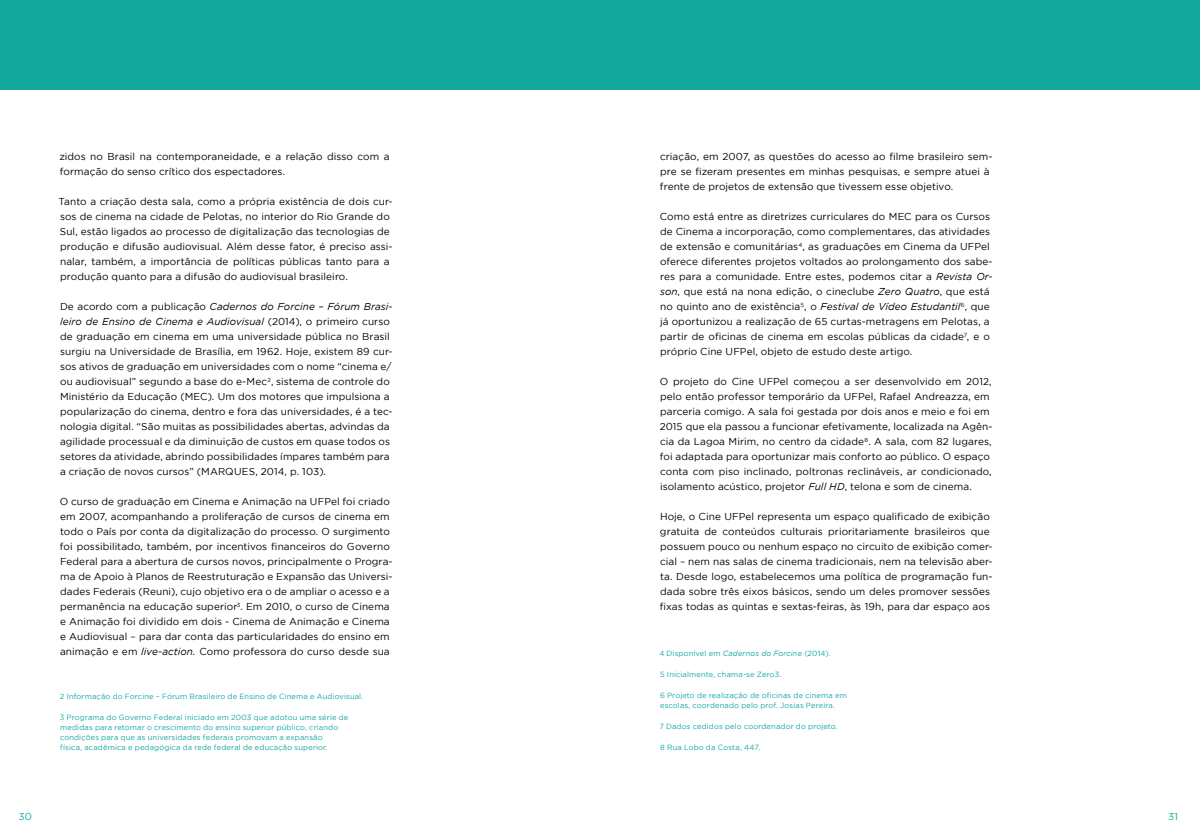
<style>
.page{position:relative;width:1200px;height:840px;background:#fff}
.page>*{position:absolute;margin:0;border:0;box-sizing:border-box;transform-origin:0 0}
.t1{font:10px/15px "Gotham";letter-spacing:.01em;color:#000}
.t2{font:10px "Gotham";color:#12a89d}
.t3{font:7.5px/10px "Gotham";letter-spacing:.02em;color:#12a89d}
.s1{font-style:italic}
</style>
<div class="page">
<div style="left:0;top:0;width:600px;height:90px;background:#12a89d"></div>
<div style="left:600px;top:0;width:600px;height:90px;background:#12a89d"></div>
<p class="t1" style="left:59px;top:149px;width:332px">zidos no Brasil na contemporaneidade, e a relação disso com a formação do senso crítico dos espectadores.</p>
<p class="t1" style="left:59px;top:194px;width:336px">Tanto a criação desta sala, como a própria existência de dois cur&shy;sos de cinema na cidade de Pelotas, no interior do Rio Grande do Sul, estão ligados ao processo de digitalização das tecnologias de produção e difusão audiovisual. Além desse fator, é preciso assi&shy;nalar, também, a importância de políticas públicas tanto para a produção quanto para a difusão do audiovisual brasileiro.</p>
<p class="t1" style="left:60px;top:299px;width:334px">De acordo com a publicação <span class="s1">Cadernos do Forcine – Fórum Brasi&shy;leiro de Ensino de Cinema e Audiovisual</span> (2014), o primeiro curso de graduação em cinema em uma universidade pública no Brasil surgiu na Universidade de Brasília, em 1962. Hoje, existem 89 cur&shy;sos ativos de graduação em universidades com o nome “cinema e/ ou audiovisual” segundo a base do e-Mec<sup>2</sup>, sistema de controle do Ministério da Educação (MEC). Um dos motores que impulsiona a popularização do cinema, dentro e fora das universidades, é a tec&shy;nologia digital. “São muitas as possibilidades abertas, advindas da agilidade processual e da diminuição de custos em quase todos os setores da atividade, abrindo possibilidades ímpares também para a criação de novos cursos” (MARQUES, 2014, p. 103).</p>
<p class="t1" style="left:60px;top:494px;width:335px">O curso de graduação em Cinema e Animação na UFPel foi criado em 2007, acompanhando a proliferação de cursos de cinema em todo o País por conta da digitalização do processo. O surgimento foi possibilitado, também, por incentivos financeiros do Governo Federal para a abertura de cursos novos, principalmente o Progra&shy;ma de Apoio à Planos de Reestruturação e Expansão das Universi&shy;dades Federais (Reuni), cujo objetivo era o de ampliar o acesso e a permanência na educação superior<sup>3</sup>. Em 2010, o curso de Cinema e Animação foi dividido em dois - Cinema de Animação e Cinema e Audiovisual – para dar conta das particularidades do ensino em animação e em <span class="s1">live-action.</span> Como professora do curso desde sua</p>
<p class="t3" style="left:60px;top:691px;width:305px">2 Informação do Forcine – Fórum Brasileiro de Ensino de Cinema e Audiovisual.</p>
<p class="t3" style="left:60px;top:712px;width:290px">3 Programa do Governo Federal iniciado em 2003 que adotou uma série de medidas para retomar o crescimento do ensino superior público, criando condições para que as universidades federais promovam a expansão<br>física, acadêmica e pedagógica da rede federal de educação superior.</p>
<p class="t1" style="left:660px;top:149px;width:334px">criação, em 2007, as questões do acesso ao filme brasileiro sem&shy;pre se fizeram presentes em minhas pesquisas, e sempre atuei à frente de projetos de extensão que tivessem esse objetivo.</p>
<p class="t1" style="left:660px;top:209px;width:335px">Como está entre as diretrizes curriculares do MEC para os Cursos de Cinema a incorporação, como complementares, das atividades de extensão e comunitárias<sup>4</sup>, as graduações em Cinema da UFPel oferece diferentes projetos voltados ao prolongamento dos sabe&shy;res para a comunidade. Entre estes, podemos citar a <span class="s1">Revista Or&shy;son</span>, que está na nona edição, o cineclube <span class="s1">Zero Quatro</span>, que está no quinto ano de existência<sup>5</sup>, o <span class="s1">Festival de Vídeo Estudantil</span><sup>6</sup>, que já oportunizou a realização de 65 curtas-metragens em Pelotas, a partir de oficinas de cinema em escolas públicas da cidade<sup>7</sup>, e o próprio Cine UFPel, objeto de estudo deste artigo.</p>
<p class="t1" style="left:660px;top:374px;width:335px">O projeto do Cine UFPel começou a ser desenvolvido em 2012, pelo então professor temporário da UFPel, Rafael Andreazza, em parceria comigo. A sala foi gestada por dois anos e meio e foi em 2015 que ela passou a funcionar efetivamente, localizada na Agên&shy;cia da Lagoa Mirim, no centro da cidade<sup>8</sup>. A sala, com 82 lugares, foi adaptada para oportunizar mais conforto ao público. O espaço conta com piso inclinado, poltronas reclináveis, ar condicionado, isolamento acústico, projetor <span class="s1">Full HD</span>, telona e som de cinema.</p>
<p class="t1" style="left:660px;top:509px;width:334px">Hoje, o Cine UFPel representa um espaço qualificado de exibição gratuita de conteúdos culturais prioritariamente brasileiros que possuem pouco ou nenhum espaço no circuito de exibição comer&shy;cial – nem nas salas de cinema tradicionais, nem na televisão aber&shy;ta. Desde logo, estabelecemos uma política de programação fun&shy;dada sobre três eixos básicos, sendo um deles promover sessões fixas todas as quintas e sextas-feiras, às 19h, para dar espaço aos</p>
<p class="t3" style="left:659px;top:648px;width:173px">4 Disponível em <span class="s1">Cadernos do Forcine</span> (2014).</p>
<p class="t3" style="left:660px;top:669px;width:123px">5 Inicialmente, chama-se Zero3.</p>
<p class="t3" style="left:660px;top:690px;width:188px">6 Projeto de realização de oficinas de cinema em escolas, coordenado pelo prof. Josias Pereira.</p>
<p class="t3" style="left:659px;top:721px;width:180px">7 Dados cedidos pelo coordenador do projeto.</p>
<p class="t3" style="left:660px;top:742px;width:102px">8 Rua Lobo da Costa, 447.</p>
<p class="t2" style="left:19px;top:811px;width:15px">30</p>
<p class="t2" style="left:1168px;top:811px;width:11px">31</p>
</div>
